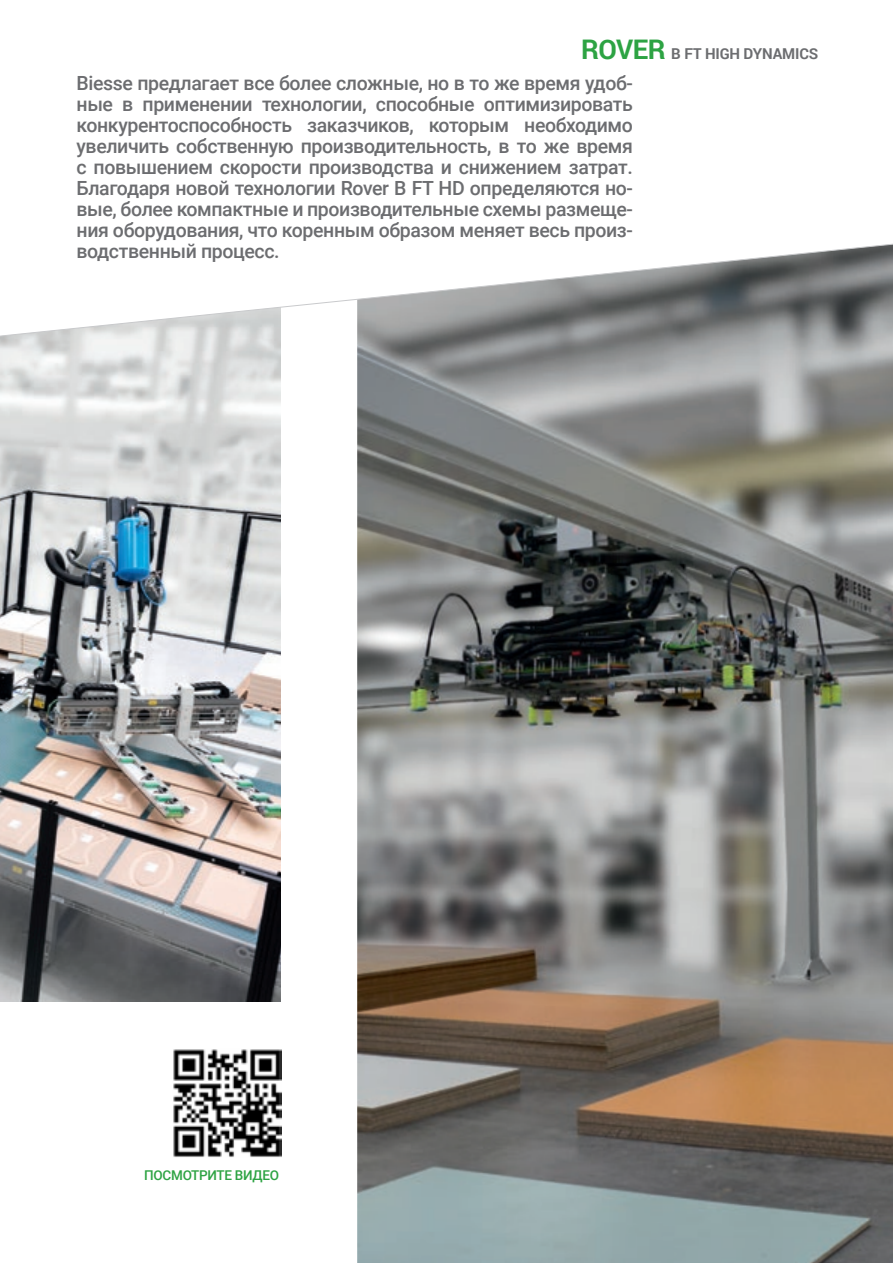
<style>
.page{position:relative;width:893px;height:1263px;background:#fff}
.page>*{position:absolute;margin:0;border:0;box-sizing:border-box;transform-origin:0 0}
.t1{font:500 19.5px/21px "Roboto";letter-spacing:-.02em;color:#6c6d70;text-align:justify}
.t2{font:700 15px "Roboto";letter-spacing:-.01em;color:#6c6d70}
.t3{font:500 13.5px "Roboto";letter-spacing:-.02em;color:#2da343}
.s1{font-size:27px;color:#2da343}
</style>
<div class="page">
<img style="left:0;top:430px;width:281px;height:571px">
<img style="left:357px;top:430px;width:536px;height:833px">
<svg style="left:0;top:243px;width:893px;height:187px"></svg>
<img style="left:173px;top:1049px;width:109px;height:108px">
<p class="t2" style="left:581px;top:43px;width:239px"><span class="s1">ROVER</span> B FT HIGH DYNAMICS</p>
<p class="t1" style="left:77px;top:72px;width:558px">Biesse предлагает все более сложные, но в то же время удоб&shy;ные в применении технологии, способные оптимизировать конкурентоспособность заказчиков, которым необходимо увеличить собственную производительность, в то же время с повышением скорости производства и снижением затрат.<br>Благодаря новой технологии Rover B FT HD определяются но&shy;вые, более компактные и производительные схемы размеще&shy;ния оборудования, что коренным образом меняет весь произ&shy;водственный процесс.</p>
<p class="t3" style="left:144px;top:1166px;width:136px">ПОСМОТРИТЕ ВИДЕО</p>
</div>
